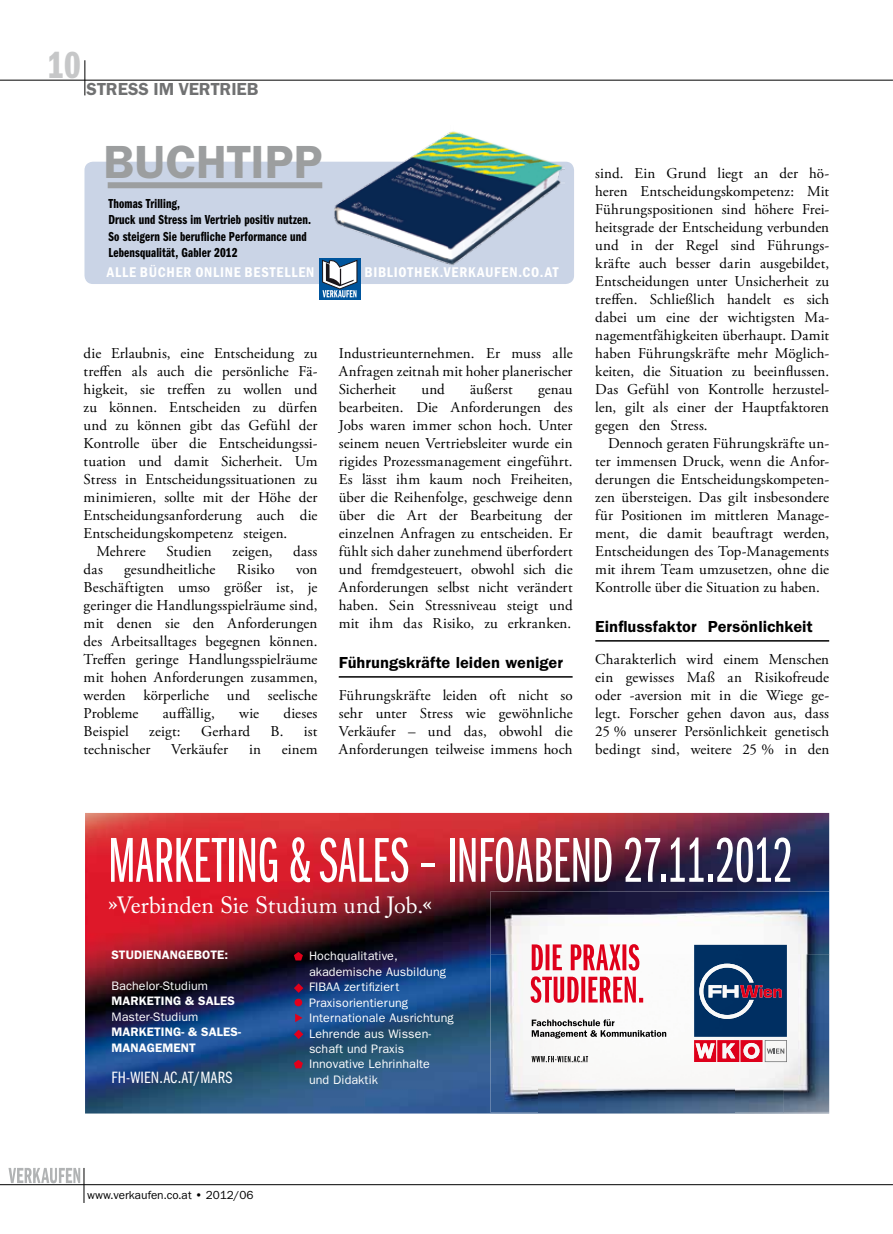
<style>
.page{position:relative;width:893px;height:1234px;background:#fff}
.page>*{position:absolute;margin:0;border:0;box-sizing:border-box;transform-origin:0 0}
.t1{font:65.7px "Franklin Gothic Book X Cmpr";letter-spacing:-.005em;color:#fff;scale:.94 1}
.t2{font:48px "Franklin Gothic URW Dem";color:#9c9e9f}
.t3{font:39px "Franklin Gothic URW Com Dem";color:#c6c7c8}
.t4{font:23.25px "Adobe Caslon Pro";letter-spacing:-.005em;color:#fff}
.t5{font:18px "Franklin Gothic URW Dem";color:#707172}
.t6{font:16.95px "Franklin Gothic Book Cmpr";letter-spacing:.02em;color:#fff}
.t7{font:16.5px "Franklin Gothic URW Dem";color:#000}
.t8{font:15px/18px "Adobe Garamond Pro";letter-spacing:.005em;color:#000;text-align:justify}
.t9{font:14.55px "Franklin Gothic URW Con Dem";letter-spacing:.05em;color:#fff}
.t10{font:13.5px/16.5px "Franklin Gothic URW Com Dem";letter-spacing:.01em;color:#000}
.t11{font:12.3px/15.5px "Franklin Gothic";letter-spacing:.01em;color:#fff}
.t12{font:600 12.3px/15.5px "Franklin Gothic";letter-spacing:.01em;color:#fff}
.t13{font:12px "Franklin Gothic URW Boo";color:#000}
</style>
<div class="page">
<hr style="left:84px;top:60px;width:1px;height:35px;background:#000">
<svg style="left:9px;top:1168px;width:71px;height:14px"></svg>
<hr style="left:84px;top:1167px;width:1px;height:35px;background:#000">
<hr style="left:0;top:1183px;width:893px;height:1px;background:#000">
<hr style="left:0;top:80px;width:893px;height:1px;background:#000">
<hr style="left:339px;top:676px;width:234px;height:1px;background:#000">
<hr style="left:595px;top:640px;width:234px;height:1px;background:#000">
<div style="left:84px;top:162px;width:490px;height:122px;background:#cad4e6;border-radius:9px"></div>
<img style="left:332px;top:131px;width:233px;height:137px">
<div style="left:108px;top:182px;width:214px;height:6px;background:#9c9e9f"></div>
<svg style="left:319px;top:258px;width:41px;height:42px"></svg>
<svg style="left:322px;top:260px;width:35px;height:37px"></svg>
<img style="left:85px;top:812px;width:744px;height:301px">
<img style="left:490px;top:891px;width:339px;height:63px">
<img style="left:784px;top:954px;width:45px;height:158px">
<img style="left:490px;top:954px;width:244px;height:158px">
<img style="left:734px;top:1036px;width:50px;height:76px">
<img style="left:532px;top:943px;width:107px;height:27px">
<img style="left:531px;top:976px;width:112px;height:26px">
<img style="left:532px;top:1055px;width:58px;height:6px">
<img style="left:532px;top:1018px;width:82px;height:7px">
<img style="left:532px;top:1029px;width:134px;height:9px">
<div style="left:694px;top:944px;width:93px;height:92px;background:#002f62"></div>
<img style="left:699px;top:963px;width:55px;height:55px">
<svg style="left:709px;top:984px;width:13px;height:13px"></svg>
<img style="left:723px;top:984px;width:15px;height:13px">
<img style="left:740px;top:984px;width:19px;height:13px">
<svg style="left:760px;top:984px;width:22px;height:13px"></svg>
<img style="left:694px;top:1039px;width:68px;height:22px">
<img style="left:723px;top:1043px;width:12px;height:15px">
<img style="left:696px;top:1043px;width:19px;height:15px">
<img style="left:743px;top:1042px;width:16px;height:16px">
<svg style="left:748px;top:1046px;width:7px;height:8px"></svg>
<img style="left:765px;top:1039px;width:22px;height:22px">
<svg style="left:767px;top:1048px;width:17px;height:5px"></svg>
<svg style="left:294px;top:951px;width:9px;height:9px"></svg>
<svg style="left:294px;top:983px;width:9px;height:9px"></svg>
<div style="left:295px;top:998px;width:7px;height:8px;background:#e2001a;border-radius:50%"></div>
<svg style="left:295px;top:1013px;width:8px;height:8px"></svg>
<svg style="left:294px;top:1029px;width:9px;height:9px"></svg>
<svg style="left:294px;top:1059px;width:9px;height:9px"></svg>
<h3 class="t3" style="left:47px;top:43px;width:35px">10</h3>
<p class="t5" style="left:87px;top:78px;width:173px">Stress im Vertrieb</p>
<h2 class="t2" style="left:103px;top:132px;width:31px">BUC</h2>
<h2 class="t2" style="left:196px;top:132px;width:128px">HTI PP</h2>
<p class="t10" style="left:108px;top:195px;width:204px">Thomas Trilling,<br>Druck und Stress im Vertrieb positiv nutzen.<br>So steigern Sie berufliche Performance und Lebensqualität, Gabler 2012</p>
<p class="t9" style="left:107px;top:263px;width:16px">ALLE</p>
<p class="t9" style="left:140px;top:263px;width:145px">BÜCHER ONLINE BESTELLE</p>
<p class="t9" style="left:306px;top:263px;width:10px">N</p>
<p class="t9" style="left:365px;top:263px;width:195px">BIBLIOTHEK.VERKAUFEN.CO.AT</p>
<p class="t8" style="left:84px;top:345px;width:235px">die Erlaubnis, eine Entscheidung zu</p>
<p class="t8" style="left:84px;top:363px;width:235px">treffen als auch die persönliche Fä-</p>
<p class="t8" style="left:84px;top:381px;width:235px">higkeit, sie treffen zu wollen und</p>
<p class="t8" style="left:84px;top:399px;width:235px">zu können. Entscheiden zu dürfen</p>
<p class="t8" style="left:84px;top:417px;width:235px">und zu können gibt das Gefühl der</p>
<p class="t8" style="left:84px;top:435px;width:235px">Kontrolle über die Entscheidungssi-</p>
<p class="t8" style="left:84px;top:453px;width:235px">tuation und damit Sicherheit. Um</p>
<p class="t8" style="left:84px;top:471px;width:235px">Stress in Entscheidungssituationen zu</p>
<p class="t8" style="left:84px;top:489px;width:235px">minimieren, sollte mit der Höhe der</p>
<p class="t8" style="left:84px;top:507px;width:235px">Entscheidungsanforderung auch die</p>
<p class="t8" style="left:84px;top:525px;width:205px">Entscheidungskompetenz steigen.</p>
<p class="t8" style="left:96px;top:543px;width:51px">Mehrere</p>
<p class="t8" style="left:166px;top:543px;width:47px">Studien</p>
<p class="t8" style="left:232px;top:543px;width:42px">zeigen,</p>
<p class="t8" style="left:293px;top:543px;width:26px">dass</p>
<p class="t8" style="left:84px;top:561px;width:21px">das</p>
<p class="t8" style="left:124px;top:561px;width:93px">gesundheitliche</p>
<p class="t8" style="left:237px;top:561px;width:39px">Risiko</p>
<p class="t8" style="left:84px;top:561px;width:235px;text-indent:212px">von Beschäftigten umso größer ist, je geringer die Handlungsspielräume sind, mit denen sie den Anforderungen des Arbeitsalltages begegnen können.<br>Treffen geringe Handlungsspielräume mit hohen Anforderungen zusammen, werden körperliche und seelische Probleme</p>
<p class="t8" style="left:163px;top:705px;width:54px">auffällig,</p>
<p class="t8" style="left:239px;top:705px;width:21px">wie</p>
<p class="t8" style="left:283px;top:705px;width:35px">dieses</p>
<p class="t8" style="left:84px;top:723px;width:47px">Beispiel</p>
<p class="t8" style="left:149px;top:723px;width:33px">zeigt:</p>
<p class="t8" style="left:201px;top:723px;width:51px">Gerhard</p>
<p class="t8" style="left:271px;top:723px;width:48px">B. ist</p>
<p class="t8" style="left:84px;top:741px;width:68px">technischer</p>
<p class="t8" style="left:171px;top:741px;width:59px">Verkäufer</p>
<p class="t8" style="left:249px;top:741px;width:13px">in</p>
<p class="t8" style="left:282px;top:741px;width:37px">einem</p>
<p class="t8" style="left:339px;top:345px;width:235px">Industrieunternehmen. Er muss alle Anfragen zeitnah mit hoher planerischer Sicherheit</p>
<p class="t8" style="left:421px;top:381px;width:25px">und</p>
<p class="t8" style="left:470px;top:381px;width:44px">äußerst</p>
<p class="t8" style="left:339px;top:381px;width:235px;text-indent:199px">genau bearbeiten. Die Anforderungen des Jobs waren immer schon hoch. Unter seinem neuen Vertriebsleiter wurde ein rigides Prozessmanagement eingeführt.<br>Es lässt ihm kaum noch Freiheiten, über die Reihenfolge, geschweige denn über die Art der Bearbeitung der einzelnen Anfragen zu entscheiden. Er fühlt sich daher zunehmend überfordert und fremdgesteuert, obwohl sich die Anforderungen selbst nicht verändert haben. Sein Stressniveau steigt und mit ihm das Risiko, zu erkranken.</p>
<p class="t7" style="left:339px;top:651px;width:226px">Führungskräfte leiden weniger</p>
<p class="t8" style="left:339px;top:687px;width:235px">Führungskräfte leiden oft nicht so sehr unter Stress wie gewöhnliche Verkäufer – und das, obwohl die Anforderungen teilweise immens hoch</p>
<p class="t8" style="left:595px;top:165px;width:235px">sind. Ein Grund liegt an der hö&shy;heren Entscheidungskompetenz: Mit Führungspositionen sind höhere Frei&shy;heitsgrade der Entscheidung verbunden und in der Regel sind Führungs&shy;kräfte auch besser darin ausgebildet, Entscheidungen unter Unsicherheit zu treffen. Schließlich handelt es sich dabei um eine der wichtigsten Ma&shy;nagementfähigkeiten überhaupt. Damit haben Führungskräfte mehr Möglich&shy;keiten, die Situation zu beeinflussen.<br>Das Gefühl von Kontrolle herzustel&shy;len, gilt als einer der Hauptfaktoren gegen den Stress.</p>
<p class="t8" style="left:595px;top:435px;width:235px;text-indent:13px">Dennoch geraten Führungskräfte un&shy;ter immensen Druck, wenn die Anfor&shy;derungen die Entscheidungskompeten&shy;zen übersteigen. Das gilt insbesondere für Positionen im mittleren Manage&shy;ment, die damit beauftragt werden, Entscheidungen des Top-Managements mit ihrem Team umzusetzen, ohne die Kontrolle über die Situation zu haben.</p>
<p class="t7" style="left:595px;top:615px;width:219px">Einflussfaktor Persönlichkeit</p>
<p class="t8" style="left:595px;top:651px;width:235px">Charakterlich wird einem Menschen ein gewisses Maß an Risikofreude oder -aversion mit in die Wiege ge&shy;legt. Forscher gehen davon aus, dass 25 % unserer Persönlichkeit genetisch bedingt sind, weitere 25 % in den</p>
<h1 class="t1" style="left:108px;top:826px;width:730px">MARKETING &amp; SALES – INFOABEND 27.11.2012</h1>
<h3 class="t4" style="left:108px;top:891px;width:325px">»Verbinden Sie Studium und Job.«</h3>
<p class="t12" style="left:111px;top:946px;width:118px">STUDIENANGEBOTE:</p>
<p class="t11" style="left:111px;top:977px;width:98px">Bachelor-Studium</p>
<p class="t12" style="left:111px;top:992px;width:125px">MARKETING &amp; SALES</p>
<p class="t11" style="left:111px;top:1008px;width:89px">Master-Studium</p>
<p class="t12" style="left:111px;top:1023px;width:131px">MARKETING- &amp; SALES-<br>MANAGEMENT</p>
<p class="t6" style="left:111px;top:1067px;width:122px">FH-WIEN.AC.AT/MARS</p>
<p class="t11" style="left:309px;top:948px;width:146px">Hochqualitative, akademische Ausbildung<br>FIBAA zertifiziert<br>Praxisorientierung<br>Internationale Ausrichtung<br>Lehrende aus Wissen&shy;schaft und Praxis<br>Innovative Lehrinhalte<br>und Didaktik</p>
<p class="t13" style="left:87px;top:1187px;width:168px">www.verkaufen.co.at • 2012/06</p>
</div>
